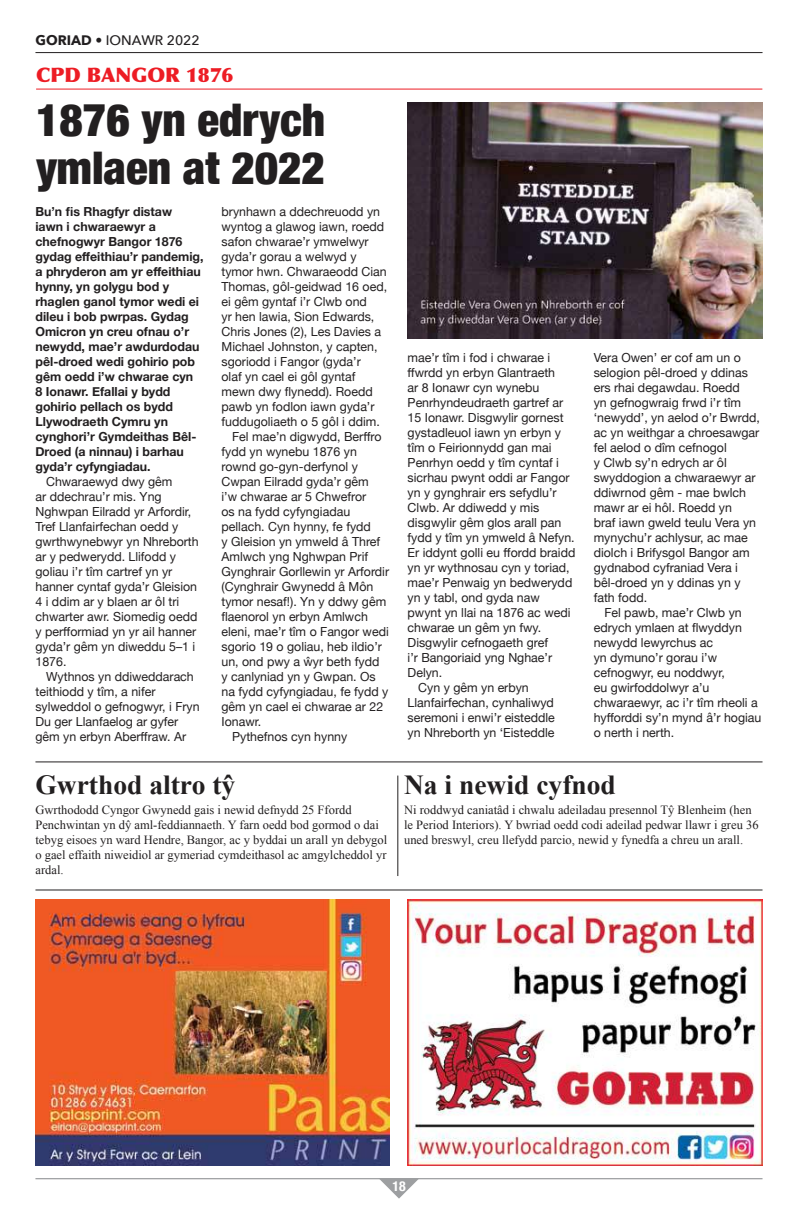
<style>
.page{position:relative;width:798px;height:1223px;background:#fff}
.page>*{position:absolute;margin:0;border:0;box-sizing:border-box;transform-origin:0 0}
.t1{font:900 condensed 45px/47.5px "Helvetica Neue";color:#221f20}
.t2{font:700 27.5px "Times New Roman";color:#221f20}
.t3{font:900 20px "Optima";color:#ed1c24}
.t4{font:500 13.75px "Avenir Next";color:#221f20}
.t5{font:700 condensed 13.75px "Helvetica Neue";color:#fff}
.t6{font:12.5px/15px "Helvetica Neue";color:#221f20}
.t7{font:12.5px/15px "Times New Roman";color:#221f20}
.t8{font:700 12.5px/15px "Helvetica Neue";color:#221f20}
.s1{font-weight:700}
</style>
<div class="page">
<hr style="left:35px;top:52px;width:727px;height:1px;background:#221f20">
<hr style="left:35px;top:1178px;width:727px;height:1px;background:#9d9fa1">
<svg style="left:378px;top:1179px;width:41px;height:19px"></svg>
<img style="left:407px;top:899px;width:355px;height:266px">
<img style="left:36px;top:899px;width:354px;height:266px">
<hr style="left:35px;top:889px;width:727px;height:1px;background:#221f20">
<hr style="left:35px;top:761px;width:727px;height:1px;background:#221f20">
<hr style="left:36px;top:89px;width:726px;height:1px;background:#ed1c24">
<img style="left:407px;top:102px;width:355px;height:236px">
<hr style="left:397px;top:775px;width:1px;height:101px;background:#221f20">
<p class="t4" style="left:35px;top:29px;width:165px"><span class="s1">GORIAd</span> • IONAWR 2022</p>
<h3 class="t3" style="left:36px;top:63px;width:199px">CPD BANGOR 1876</h3>
<h1 class="t1" style="left:36px;top:96px;width:290px">1876 yn edrych ymlaen at 2022</h1>
<p class="t8" style="left:35px;top:204px;width:170px">Bu’n fis Rhagfyr distaw<br>iawn i chwaraewyr a chefnogwyr Bangor 1876 gydag effeithiau’r pandemig, a phryderon am yr effeithiau hynny, yn golygu bod y rhaglen ganol tymor wedi ei dileu i bob pwrpas. Gydag<br>Omicron yn creu ofnau o’r newydd, mae’r awdurdodau pêl-droed wedi gohirio pob gêm oedd i’w chwarae cyn<br>8 Ionawr. Efallai y bydd gohirio pellach os bydd<br>Llywodraeth Cymru yn cynghori’r Gymdeithas Bêl&shy;droed (a ninnau) i barhau gyda’r cyfyngiadau.</p>
<p class="t6" style="left:35px;top:474px;width:165px;text-indent:11px">Chwaraewyd dwy gêm<br>ar ddechrau’r mis. Yng<br>Nghwpan Eilradd yr Arfordir,<br>Tref Llanfairfechan oedd y gwrthwynebwyr yn Nhreborth ar y pedwerydd. Llifodd y goliau i’r tîm cartref yn yr hanner cyntaf gyda’r Gleision<br>4 i ddim ar y blaen ar ôl tri chwarter awr. Siomedig oedd y perfformiad yn yr ail hanner gyda’r gêm yn diweddu 5–1 i<br>1876.</p>
<p class="t6" style="left:35px;top:669px;width:166px;text-indent:11px">Wythnos yn ddiweddarach teithiodd y tîm, a nifer sylweddol o gefnogwyr, i Fryn<br>Du ger Llanfaelog ar gyfer gêm yn erbyn Aberffraw. Ar</p>
<p class="t6" style="left:221px;top:204px;width:160px">brynhawn a ddechreuodd yn</p>
<p class="t6" style="left:221px;top:219px;width:164px">wyntog a glawog iawn, roedd</p>
<p class="t6" style="left:221px;top:234px;width:149px">safon chwarae’r ymwelwyr</p>
<p class="t6" style="left:221px;top:249px;width:136px">gyda’r gorau a welwyd y</p>
<p class="t6" style="left:221px;top:264px;width:167px">tymor hwn. Chwaraeodd Cian</p>
<p class="t6" style="left:221px;top:279px;width:167px">Thomas, gôl-geidwad 16 oed,</p>
<p class="t6" style="left:221px;top:294px;width:147px">ei gêm gyntaf i’r Clwb ond</p>
<p class="t6" style="left:221px;top:309px;width:154px">yr hen lawia, Sion Edwards,</p>
<p class="t6" style="left:221px;top:324px;width:161px">Chris Jones (2), Les Davies a</p>
<p class="t6" style="left:221px;top:339px;width:157px">Michael Johnston, y capten,</p>
<p class="t6" style="left:221px;top:354px;width:141px">sgoriodd i Fangor (gyda’r</p>
<p class="t6" style="left:221px;top:369px;width:135px">olaf yn cael ei gôl gyntaf</p>
<p class="t6" style="left:221px;top:384px;width:153px">mewn dwy flynedd). Roedd</p>
<p class="t6" style="left:221px;top:399px;width:154px">pawb yn fodlon iawn gyda’r</p>
<p class="t6" style="left:221px;top:414px;width:160px">fuddugoliaeth o 5 gôl i ddim.</p>
<p class="t6" style="left:232px;top:429px;width:151px">Fel mae’n digwydd, Berffro</p>
<p class="t6" style="left:221px;top:444px;width:137px">fydd yn wynebu 1876 yn</p>
<p class="t6" style="left:221px;top:459px;width:138px">rownd go-gyn-derfynol y</p>
<p class="t6" style="left:221px;top:474px;width:149px">Cwpan Eilradd gyda’r gêm</p>
<p class="t6" style="left:221px;top:489px;width:146px">i’w chwarae ar 5 Chwefror</p>
<p class="t6" style="left:221px;top:504px;width:130px">os na fydd cyfyngiadau</p>
<p class="t6" style="left:221px;top:519px;width:151px">pellach. Cyn hynny, fe fydd</p>
<p class="t6" style="left:221px;top:534px;width:160px">y Gleision yn ymweld â Thref</p>
<p class="t6" style="left:221px;top:549px;width:148px">Amlwch yng Nghwpan Prif</p>
<p class="t6" style="left:221px;top:564px;width:169px">Gynghrair Gorllewin yr Arfordir</p>
<p class="t6" style="left:221px;top:579px;width:153px">(Cynghrair Gwynedd â Môn</p>
<p class="t6" style="left:221px;top:594px;width:166px">tymor nesaf!). Yn y ddwy gêm</p>
<p class="t6" style="left:221px;top:609px;width:148px">flaenorol yn erbyn Amlwch</p>
<p class="t6" style="left:221px;top:624px;width:169px">eleni, mae’r tîm o Fangor wedi</p>
<p class="t6" style="left:221px;top:639px;width:162px">sgorio 19 o goliau, heb ildio’r</p>
<p class="t6" style="left:221px;top:654px;width:159px">un, ond pwy a ŵyr beth fydd</p>
<p class="t6" style="left:221px;top:669px;width:156px">y canlyniad yn y Gwpan. Os</p>
<p class="t6" style="left:221px;top:684px;width:168px">na fydd cyfyngiadau, fe fydd y</p>
<p class="t6" style="left:221px;top:699px;width:163px">gêm yn cael ei chwarae ar 22</p>
<p class="t6" style="left:221px;top:714px;width:41px">Ionawr.</p>
<p class="t6" style="left:232px;top:729px;width:117px">Pythefnos cyn hynny</p>
<h2 class="t2" style="left:35px;top:765px;width:201px">Gwrthod altro tŷ</h2>
<p class="t7" style="left:35px;top:803px;width:353px">Gwrthododd Cyngor Gwynedd gais i newid defnydd 25 Ffordd Penchwintan yn dŷ aml-feddiannaeth. Y farn oedd bod gormod o dai tebyg eisoes yn ward Hendre, Bangor, ac y byddai un arall yn debygol o gael effaith niweidiol ar gymeriad cymdeithasol ac amgylcheddol yr ardal.</p>
<p class="t6" style="left:407px;top:351px;width:144px">mae’r tîm i fod i chwarae i</p>
<p class="t6" style="left:407px;top:366px;width:149px">ffwrdd yn erbyn Glantraeth</p>
<p class="t6" style="left:407px;top:381px;width:133px">ar 8 Ionawr cyn wynebu</p>
<p class="t6" style="left:407px;top:396px;width:157px">Penrhyndeudraeth gartref ar</p>
<p class="t6" style="left:407px;top:411px;width:157px">15 Ionawr. Disgwylir gornest</p>
<p class="t6" style="left:407px;top:426px;width:155px">gystadleuol iawn yn erbyn y</p>
<p class="t6" style="left:407px;top:441px;width:145px">tîm o Feirionnydd gan mai</p>
<p class="t6" style="left:407px;top:456px;width:153px">Penrhyn oedd y tîm cyntaf i</p>
<p class="t6" style="left:407px;top:471px;width:163px">sicrhau pwynt oddi ar Fangor</p>
<p class="t6" style="left:407px;top:486px;width:150px">yn y gynghrair ers sefydlu’r</p>
<p class="t6" style="left:407px;top:501px;width:133px">Clwb. Ar ddiwedd y mis</p>
<p class="t6" style="left:407px;top:516px;width:155px">disgwylir gêm glos arall pan</p>
<p class="t6" style="left:407px;top:531px;width:168px">fydd y tîm yn ymweld â Nefyn.</p>
<p class="t6" style="left:407px;top:546px;width:169px">Er iddynt golli eu ffordd braidd</p>
<p class="t6" style="left:407px;top:561px;width:163px">yn yr wythnosau cyn y toriad,</p>
<p class="t6" style="left:407px;top:576px;width:166px">mae’r Penwaig yn bedwerydd</p>
<p class="t6" style="left:407px;top:591px;width:134px">yn y tabl, ond gyda naw</p>
<p class="t6" style="left:407px;top:606px;width:164px">pwynt yn llai na 1876 ac wedi</p>
<p class="t6" style="left:407px;top:621px;width:135px">chwarae un gêm yn fwy.</p>
<p class="t6" style="left:407px;top:636px;width:142px">Disgwylir cefnogaeth gref</p>
<p class="t6" style="left:407px;top:651px;width:146px">i’r Bangoriaid yng Nghae’r</p>
<p class="t6" style="left:407px;top:666px;width:36px">Delyn.</p>
<p class="t6" style="left:418px;top:681px;width:112px">Cyn y gêm yn erbyn</p>
<p class="t6" style="left:407px;top:696px;width:148px">Llanfairfechan, cynhaliwyd</p>
<p class="t6" style="left:407px;top:711px;width:149px">seremoni i enwi’r eisteddle</p>
<p class="t6" style="left:407px;top:726px;width:148px">yn Nhreborth yn ‘Eisteddle</p>
<p class="t6" style="left:593px;top:351px;width:167px">Vera Owen’ er cof am un o selogion pêl-droed y ddinas ers rhai degawdau. Roedd<br>yn gefnogwraig frwd i’r tîm ‘newydd’, yn aelod o’r Bwrdd, ac yn weithgar a chroesawgar fel aelod o dîm cefnogol<br>y Clwb sy’n edrych ar ôl swyddogion a chwaraewyr ar ddiwrnod gêm - mae bwlch mawr ar ei hôl. Roedd yn<br>braf iawn gweld teulu Vera yn mynychu’r achlysur, ac mae diolch i Brifysgol Bangor am gydnabod cyfraniad Vera i bêl-droed yn y ddinas yn y fath fodd.</p>
<p class="t6" style="left:593px;top:606px;width:169px;text-indent:11px">Fel pawb, mae’r Clwb yn edrych ymlaen at flwyddyn newydd lewyrchus ac<br>yn dymuno’r gorau i’w cefnogwyr, eu noddwyr,<br>eu gwirfoddolwyr a’u chwaraewyr, ac i’r tîm rheoli a hyfforddi sy’n mynd â’r hogiau o nerth i nerth.</p>
<h2 class="t2" style="left:404px;top:765px;width:213px">Na i newid cyfnod</h2>
<p class="t7" style="left:404px;top:802px;width:356px">Ni roddwyd caniatâd i chwalu adeiladau presennol Tŷ Blenheim (hen le Period Interiors). Y bwriad oedd codi adeilad pedwar llawr i greu 36 uned breswyl, creu llefydd parcio, newid y fynedfa a chreu un arall.</p>
<p class="t5" style="left:392px;top:1174px;width:15px">18</p>
</div>
